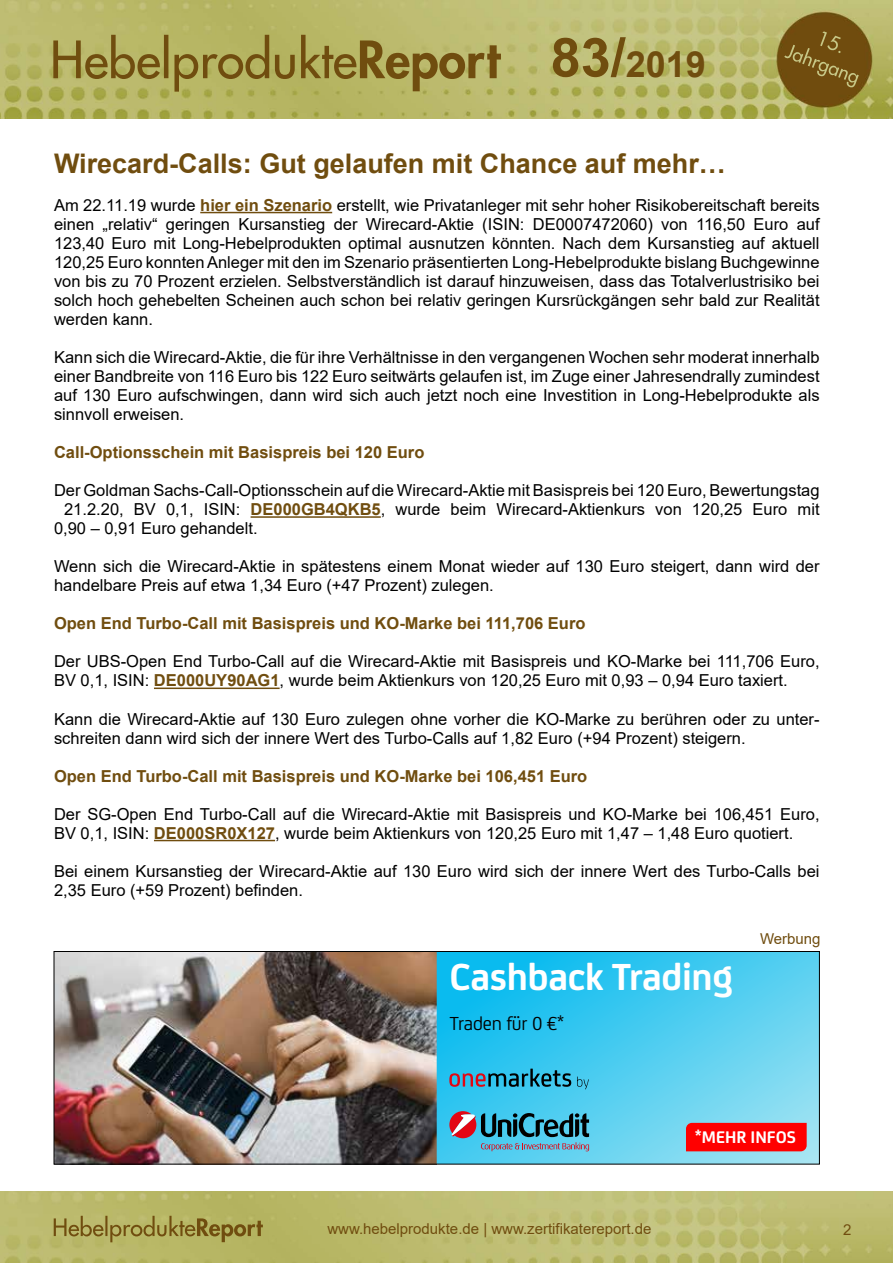
<style>
.page{position:relative;width:893px;height:1263px;background:#fff}
.page>*{position:absolute;margin:0;border:0;box-sizing:border-box;transform-origin:0 0}
.t1{font:700 40.2px "Uni Credit";letter-spacing:-.01em;color:#fff}
.t2{font:700 36px "Arial";color:#704d0f}
.t3{font:700 27px "Arial";color:#704d0f}
.t4{font:20.1px "Uni Credit";letter-spacing:-.01em;color:#000}
.t5{font:700 18px "Uni Credit";color:#fff}
.t6{font:16.5px/19px "Arial";color:#000}
.t7{font:700 16.5px "Arial";color:#704d0f}
.t8{font:15px "Arial";color:#704d0f}
.s1{font-size:54px}
.s2{font-weight:700;color:#704d0f}
</style>
<div class="page">
<img style="left:0;top:1192px;width:893px;height:71px">
<img style="left:0;top:0;width:893px;height:119px">
<hr style="left:200px;top:212px;width:132px;height:1px;background:#704d0f">
<hr style="left:251px;top:516px;width:130px;height:2px;background:#704d0f">
<hr style="left:154px;top:687px;width:126px;height:2px;background:#704d0f">
<hr style="left:154px;top:840px;width:121px;height:1px;background:#704d0f">
<img style="left:56px;top:953px;width:381px;height:209px">
<svg style="left:437px;top:953px;width:381px;height:209px;background:#4acbf0"></svg>
<svg style="left:577px;top:1076px;width:12px;height:13px"></svg>
<svg style="left:449px;top:1068px;width:122px;height:19px;background:#3888a7"></svg>
<svg style="left:449px;top:1111px;width:140px;height:40px;background:#528ba4"></svg>
<div style="left:686px;top:1123px;width:121px;height:28px;background:#f00"></div>
<div style="left:54px;top:951px;width:766px;height:213px;border:1px solid #000"></div>
<h2 class="t2" style="left:551px;top:39px;width:157px"><span class="s1">83/</span>2019</h2>
<h3 class="t3" style="left:54px;top:144px;width:673px">Wirecard-Calls: Gut gelaufen mit Chance auf mehr…</h3>
<p class="t6" style="left:54px;top:195px;width:767px;text-align:justify">Am 22.11.19 wurde <span class="s2">hier ein Szenario</span> erstellt, wie Privatanleger mit sehr hoher Risikobereitschaft bereits einen „relativ“ geringen Kursanstieg der Wirecard-Aktie (ISIN: DE0007472060) von 116,50 Euro auf 123,40 Euro mit Long-Hebelprodukten optimal ausnutzen könnten. Nach dem Kursanstieg auf aktuell 120,25 Euro konnten Anleger mit den im Szenario präsentierten Long-Hebelprodukte bislang Buchgewinne von bis zu 70 Prozent erzielen. Selbstverständlich ist darauf hinzuweisen, dass das Totalverlustrisiko bei solch hoch gehebelten Scheinen auch schon bei relativ geringen Kursrückgängen sehr bald zur Realität werden kann.</p>
<p class="t6" style="left:54px;top:348px;width:767px;text-align:justify">Kann sich die Wirecard-Aktie, die für ihre Verhältnisse in den vergangenen Wochen sehr moderat innerhalb einer Bandbreite von 116 Euro bis 122 Euro seitwärts gelaufen ist, im Zuge einer Jahresendrally zumindest auf 130 Euro aufschwingen, dann wird sich auch jetzt noch eine Investition in Long-Hebelprodukte als sinnvoll erweisen.</p>
<p class="t7" style="left:54px;top:441px;width:372px">Call-Optionsschein mit Basispreis bei 120 Euro</p>
<p class="t6" style="left:54px;top:481px;width:767px">Der Goldman Sachs-Call-Optionsschein auf die Wirecard-Aktie mit Basispreis bei 120 Euro, Bewertungstag</p>
<p class="t6" style="left:64px;top:500px;width:757px">21.2.20, BV 0,1, ISIN: <span class="s2">DE000GB4QKB5</span>, wurde beim Wirecard-Aktienkurs von 120,25 Euro mit</p>
<p class="t6" style="left:54px;top:519px;width:205px">0,90 – 0,91 Euro gehandelt.</p>
<p class="t6" style="left:54px;top:557px;width:767px">Wenn sich die Wirecard-Aktie in spätestens einem Monat wieder auf 130 Euro steigert, dann wird der handelbare Preis auf etwa 1,34 Euro (+47 Prozent) zulegen.</p>
<p class="t7" style="left:54px;top:612px;width:533px">Open End Turbo-Call mit Basispreis und KO-Marke bei 111,706 Euro</p>
<p class="t6" style="left:54px;top:652px;width:767px">Der UBS-Open End Turbo-Call auf die Wirecard-Aktie mit Basispreis und KO-Marke bei 111,706 Euro,<br>BV 0,1, ISIN: <span class="s2">DE000UY90AG1</span>, wurde beim Aktienkurs von 120,25 Euro mit 0,93 – 0,94 Euro taxiert.</p>
<p class="t6" style="left:54px;top:709px;width:767px">Kann die Wirecard-Aktie auf 130 Euro zulegen ohne vorher die KO-Marke zu berühren oder zu unter&shy;schreiten dann wird sich der innere Wert des Turbo-Calls auf 1,82 Euro (+94 Prozent) steigern.</p>
<p class="t7" style="left:54px;top:764px;width:535px">Open End Turbo-Call mit Basispreis und KO-Marke bei 106,451 Euro</p>
<p class="t6" style="left:54px;top:804px;width:767px">Der SG-Open End Turbo-Call auf die Wirecard-Aktie mit Basispreis und KO-Marke bei 106,451 Euro,<br>BV 0,1, ISIN: <span class="s2">DE000SR0X127</span>, wurde beim Aktienkurs von 120,25 Euro mit 1,47 – 1,48 Euro quotiert.</p>
<p class="t6" style="left:54px;top:861px;width:767px">Bei einem Kursanstieg der Wirecard-Aktie auf 130 Euro wird sich der innere Wert des Turbo-Calls bei<br>2,35 Euro (+59 Prozent) befinden.</p>
<h1 class="t1" style="left:449px;top:947px;width:285px">Cashback Trading</h1>
<p class="t4" style="left:449px;top:1009px;width:116px">Traden für 0 €*</p>
<p class="t8" style="left:760px;top:929px;width:62px">Werbung</p>
<p class="t5" style="left:695px;top:1124px;width:102px">*MEHR INFOS</p>
<p class="t8" style="left:327px;top:1218px;width:326px">www.hebelprodukte.de | www.zertifikatereport.de</p>
<p class="t8" style="left:843px;top:1219px;width:10px">2</p>
</div>
